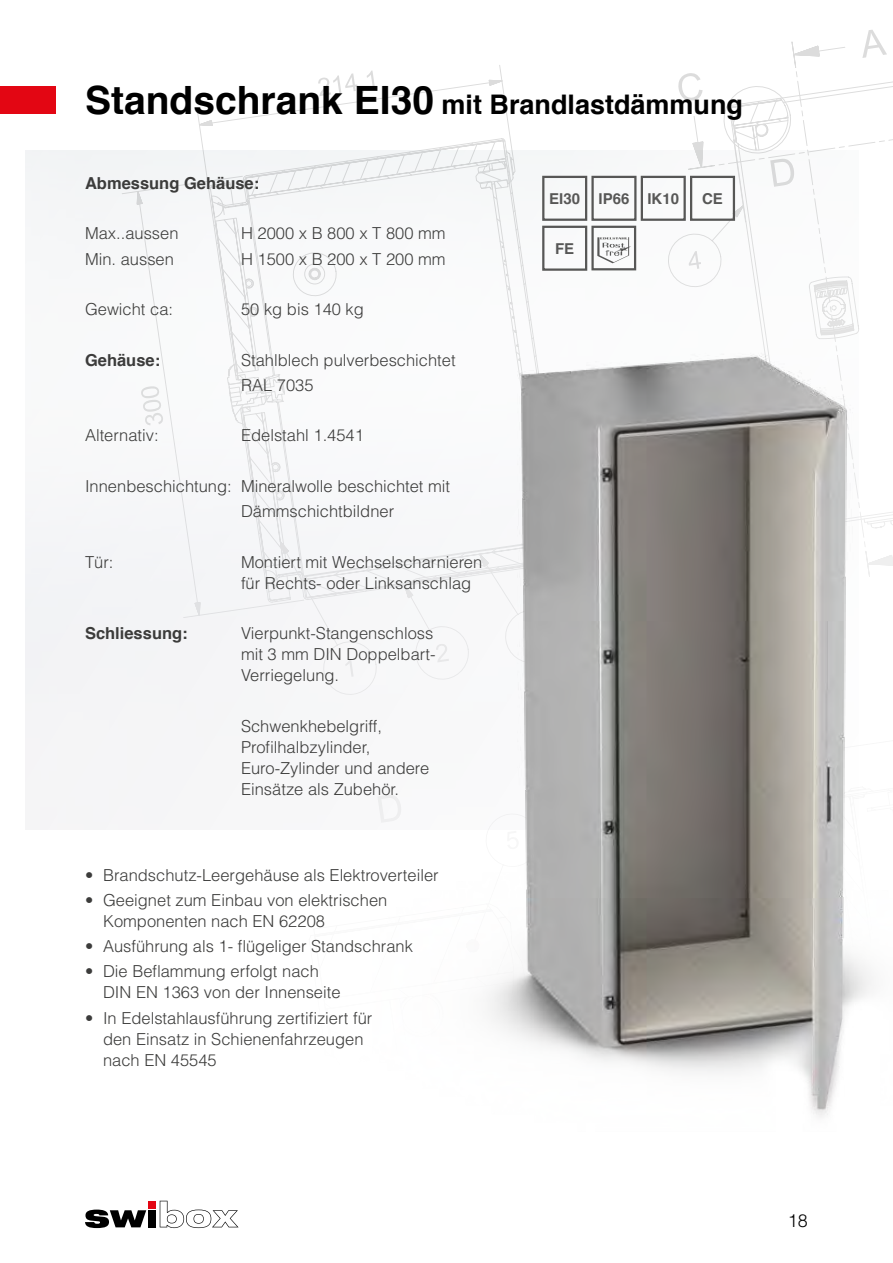
<style>
.page{position:relative;width:893px;height:1263px;background:#fff}
.page>*{position:absolute;margin:0;border:0;box-sizing:border-box;transform-origin:0 0}
.t1{font:700 27px "Helvetica";color:#000}
.t2{font:300 18px "Helvetica";color:#000}
.t3{font:300 16.5px/21px "Helvetica";color:#3c3c3b}
.t4{font:700 16.5px "Helvetica";color:#3c3c3b}
.t5{font:700 15px "Helvetica";color:#575756}
.s1{font-size:39px}
</style>
<div class="page">
<svg style="left:197px;top:65px;width:317px;height:86px"></svg>
<svg style="left:678px;top:30px;width:215px;height:121px"></svg>
<svg style="left:85px;top:1209px;width:61px;height:19px"></svg>
<div style="left:148px;top:1210px;width:8px;height:17px;background:#000"></div>
<svg style="left:160px;top:1201px;width:79px;height:27px"></svg>
<div style="left:148px;top:1201px;width:8px;height:7px;background:#e30613"></div>
<img style="left:26px;top:151px;width:833px;height:678px">
<div style="left:591px;top:226px;width:45px;height:44px;border:2px solid #575756"></div>
<svg style="left:597px;top:237px;width:34px;height:26px"></svg>
<div style="left:542px;top:176px;width:45px;height:45px;border:2px solid #575756"></div>
<div style="left:591px;top:176px;width:45px;height:45px;border:2px solid #575756"></div>
<div style="left:542px;top:226px;width:45px;height:45px;border:2px solid #575756"></div>
<div style="left:641px;top:176px;width:45px;height:45px;border:2px solid #575756"></div>
<div style="left:690px;top:176px;width:45px;height:45px;border:2px solid #575756"></div>
<div style="left:0;top:86px;width:55px;height:28px;background:#e30613"></div>
<img style="left:372px;top:345px;width:521px;height:773px">
<h1 class="t1" style="left:85px;top:83px;width:660px"><span class="s1">Standschrank EI30</span> mit Brandlastdämmung</h1>
<p class="t4" style="left:85px;top:170px;width:176px">Abmessung Gehäuse:</p>
<p class="t3" style="left:85px;top:223px;width:95px">Max..aussen</p>
<p class="t3" style="left:241px;top:223px;width:206px">H 2000 x B 800 x T 800 mm</p>
<p class="t3" style="left:85px;top:248px;width:90px">Min. aussen</p>
<p class="t3" style="left:241px;top:248px;width:206px">H 1500 x B 200 x T 200 mm</p>
<p class="t3" style="left:85px;top:299px;width:90px">Gewicht ca:</p>
<p class="t3" style="left:241px;top:299px;width:124px">50 kg bis 140 kg</p>
<p class="t4" style="left:85px;top:347px;width:77px">Gehäuse:</p>
<p class="t3" style="left:241px;top:347px;width:216px;line-height:25.2px">Stahlblech pulverbeschichtet<br>RAL 7035</p>
<p class="t3" style="left:85px;top:425px;width:75px">Alternativ:</p>
<p class="t3" style="left:241px;top:425px;width:124px">Edelstahl 1.4541</p>
<p class="t3" style="left:241px;top:473px;width:211px;line-height:25.2px;text-indent:-156px">Innenbeschichtung: Mineralwolle beschichtet mit<br>Dämmschichtbildner</p>
<p class="t3" style="left:85px;top:551px;width:30px">Tür:</p>
<p class="t3" style="left:241px;top:551px;width:243px">Montiert mit Wechselscharnieren für Rechts- oder Linksanschlag</p>
<p class="t4" style="left:85px;top:620px;width:104px">Schliessung:</p>
<p class="t3" style="left:241px;top:623px;width:196px">Vierpunkt-Stangenschloss mit 3 mm DIN Doppelbart-<br>Verriegelung.</p>
<p class="t3" style="left:241px;top:715px;width:190px">Schwenkhebelgriff,<br>Profilhalbzylinder,<br>Euro-Zylinder und andere<br>Einsätze als Zubehör.</p>
<p class="t3" style="left:85px;top:864px;width:355px">• Brandschutz-Leergehäuse als Elektroverteiler</p>
<p class="t3" style="left:103px;top:889px;width:286px;text-indent:-18px">• Geeignet zum Einbau von elektrischen<br>Komponenten nach EN 62208</p>
<p class="t3" style="left:85px;top:936px;width:329px">• Ausführung als 1- flügeliger Standschrank</p>
<p class="t3" style="left:103px;top:961px;width:239px;text-indent:-18px">• Die Beflammung erfolgt nach<br>DIN EN 1363 von der Innenseite</p>
<p class="t3" style="left:103px;top:1007px;width:271px;text-indent:-18px">• In Edelstahlausführung zertifiziert für den Einsatz in Schienenfahrzeugen nach EN 45545</p>
<p class="t5" style="left:549px;top:186px;width:82px">EI30 IP66</p>
<p class="t5" style="left:555px;top:236px;width:21px">FE</p>
<p class="t5" style="left:647px;top:186px;width:33px">IK10</p>
<p class="t5" style="left:702px;top:186px;width:22px">CE</p>
<p class="t2" style="left:788px;top:1210px;width:22px">18</p>
</div>
